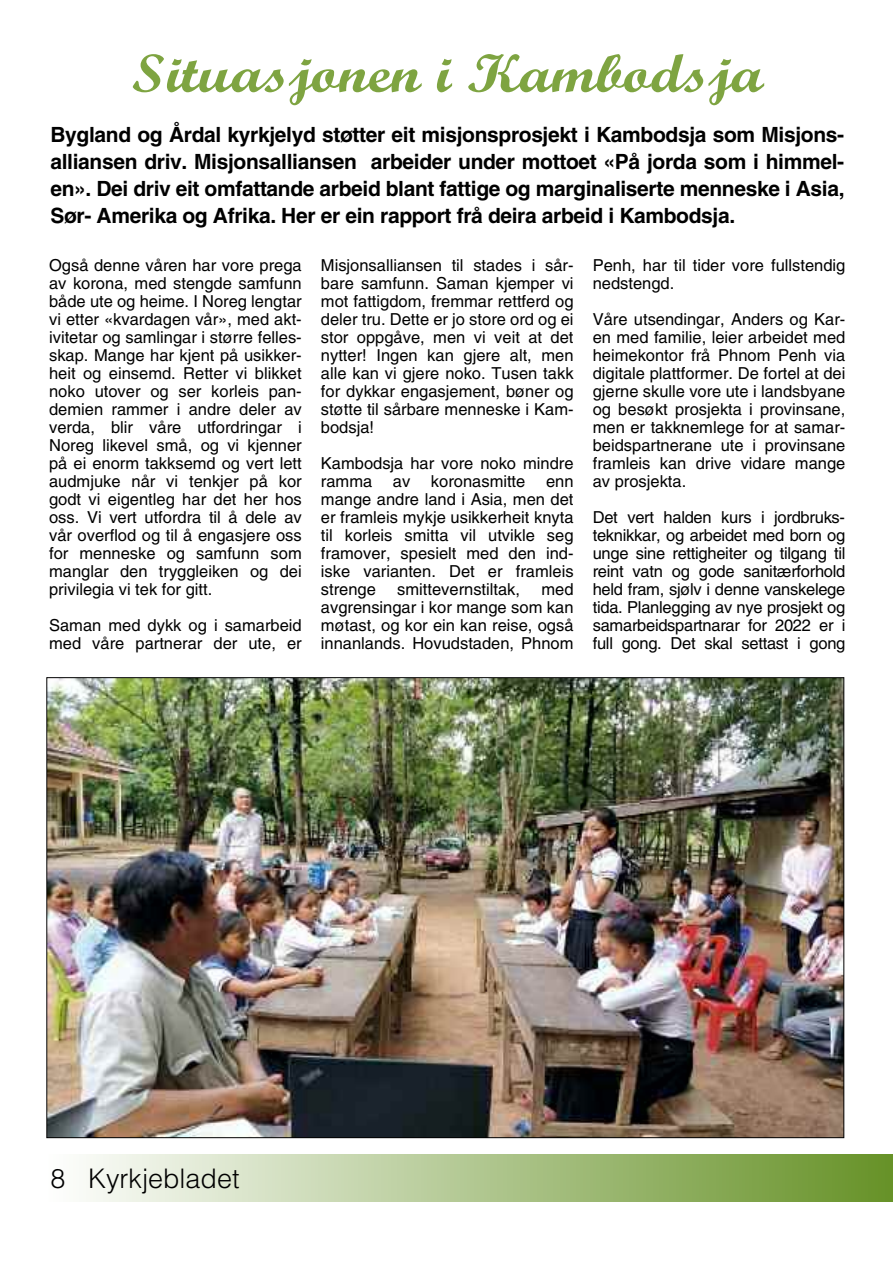
<style>
.page{position:relative;width:893px;height:1263px;background:#fff}
.page>*{position:absolute;margin:0;border:0;box-sizing:border-box;transform-origin:0 0}
.t1{font:700 54px "Script MT Std";color:#7ea441;scale:1.15 1}
.t2{font:300 27px "Helvetica";color:#000}
.t3{font:700 21px/27px "Helvetica LT Std";letter-spacing:-.015em;color:#000;text-align:justify}
.t4{font:16.5px/18px "Helvetica LT Std";color:#000;text-align:justify}
</style>
<div class="page">
<div style="left:49px;top:1154px;width:844px;height:47px;background:linear-gradient(to right,#fefefe,#679227)"></div>
<img style="left:48px;top:679px;width:794px;height:457px">
<h1 class="t1" style="left:132px;top:54px;width:551px">Situasjonen i Kambodsja</h1>
<p class="t3" style="left:50px;top:123px;width:796px">Bygland og Årdal kyrkjelyd støtter eit misjonsprosjekt i Kambodsja som Misjons&shy;alliansen driv. Misjonsalliansen arbeider under mottoet «På jorda som i himmel&shy;en». Dei driv eit omfattande arbeid blant fattige og marginaliserte menneske i Asia, Sør- Amerika og Afrika. Her er ein rapport frå deira arbeid i Kambodsja.</p>
<p class="t4" style="left:49px;top:258px;width:254px">Også denne våren har vore prega av korona, med stengde samfunn både ute og heime. I Noreg lengtar vi etter «kvardagen vår», med akt&shy;ivitetar og samlingar i større felles&shy;skap. Mange har kjent på usikker&shy;heit og einsemd. Retter vi blikket noko utover og ser korleis pan&shy;demien rammer i andre deler av verda, blir våre utfordringar i Noreg likevel små, og vi kjenner på ei enorm takksemd og vert lett audmjuke når vi tenkjer på kor godt vi eigentleg har det her hos oss. Vi vert utfordra til å dele av vår overflod og til å engasjere oss for menneske og samfunn som manglar den tryggleiken og dei privilegia vi tek for gitt.</p>
<p class="t4" style="left:49px;top:618px;width:254px">Saman med dykk og i samarbeid med våre partnerar der ute, er</p>
<p class="t4" style="left:321px;top:258px;width:254px">Misjonsalliansen til stades i sår&shy;bare samfunn. Saman kjemper vi mot fattigdom, fremmar rettferd og deler tru. Dette er jo store ord og ei stor oppgåve, men vi veit at det nytter! Ingen kan gjere alt, men alle kan vi gjere noko. Tusen takk for dykkar engasjement, bøner og støtte til sårbare menneske i Kam&shy;bodsja!</p>
<p class="t4" style="left:321px;top:456px;width:254px">Kambodsja har vore noko mindre ramma</p>
<p class="t4" style="left:593px;top:258px;width:254px">Penh, har til tider vore fullstendig nedstengd.</p>
<p class="t4" style="left:593px;top:312px;width:254px">Våre utsendingar, Anders og Kar&shy;en med familie, leier arbeidet med heimekontor frå Phnom Penh via digitale plattformer. De fortel at dei gjerne skulle vore ute i landsbyane og besøkt prosjekta i provinsane, men er takknemlege for at samar&shy;beidspartnerane ute i provinsane framleis kan drive vidare mange av prosjekta.</p>
<p class="t4" style="left:593px;top:510px;width:254px">Det vert halden kurs i jordbruks&shy;teknikkar, og arbeidet med born og unge sine rettigheiter og tilgang til reint vatn og gode sanitærforhold held fram, sjølv i denne vanskelege tida. Planlegging av nye prosjekt og samarbeidspartnarar for 2022 er i full gong. Det skal settast i gong</p>
<p class="t4" style="left:393px;top:474px;width:19px">av</p>
<p class="t4" style="left:431px;top:474px;width:96px">koronasmitte</p>
<p class="t4" style="left:321px;top:474px;width:254px;text-indent:225px">enn mange andre land i Asia, men det er framleis mykje usikkerheit knyta til korleis smitta vil utvikle seg framover, spesielt med den ind&shy;iske varianten. Det er framleis strenge</p>
<p class="t4" style="left:321px;top:582px;width:254px;text-indent:221px">med avgrensingar i kor mange som kan møtast, og kor ein kan reise, også innanlands. Hovudstaden, Phnom</p>
<p class="t4" style="left:397px;top:582px;width:124px">smittevernstiltak,</p>
<h2 class="t2" style="left:50px;top:1155px;width:191px">8 Kyrkjebladet</h2>
</div>
